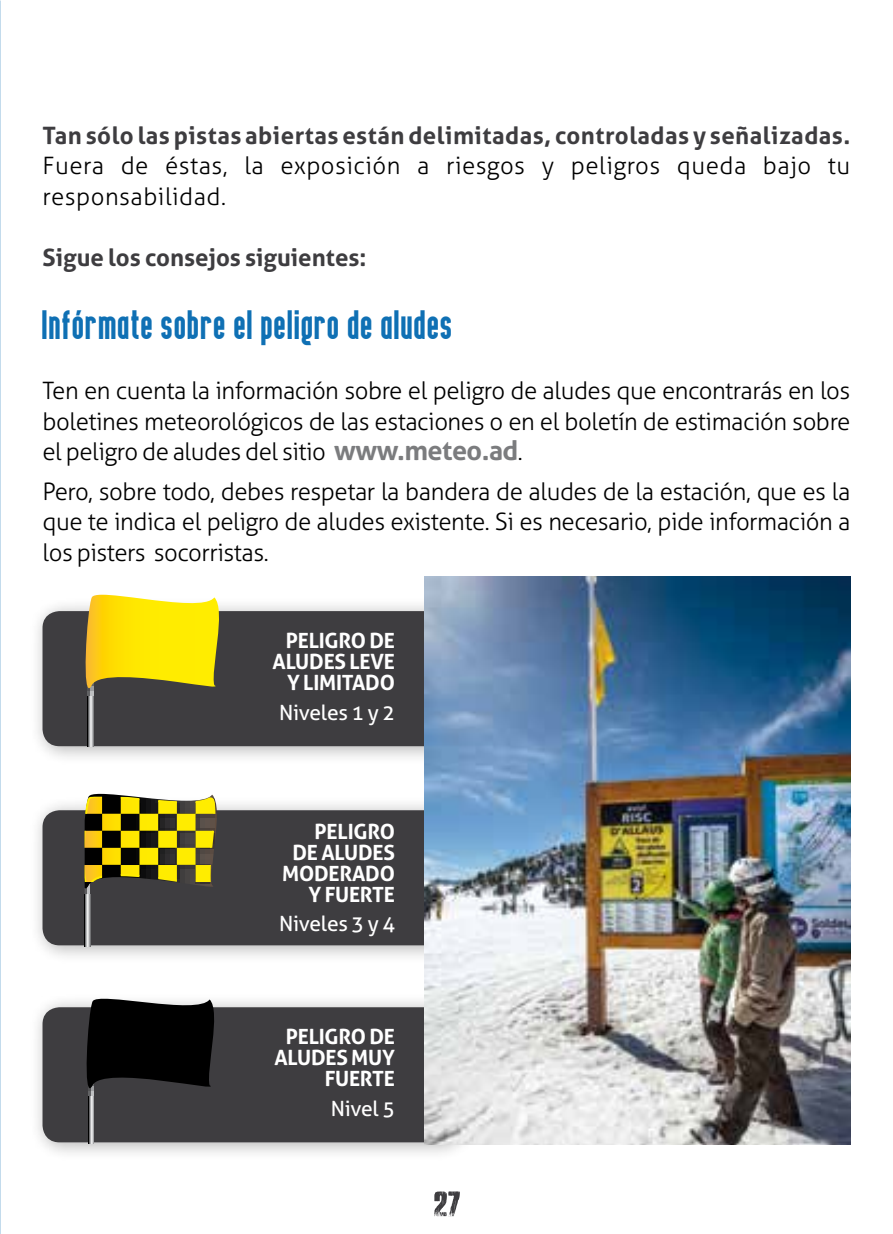
<style>
.page{position:relative;width:893px;height:1234px;background:#fff}
.page>*{position:absolute;margin:0;border:0;box-sizing:border-box;transform-origin:0 0}
.t1{font:42px "Bold Testament";letter-spacing:.02em;color:#0f70b4}
.t2{font:300 24px/30.6px "Aller";letter-spacing:-.02em;color:#000;text-align:justify}
.t3{font:300 24px/30.6px "Aller";letter-spacing:.02em;color:#000}
.t4{font:700 24px "Aller";letter-spacing:.02em;color:#3e3d40}
.t5{font:700 24px "Aller";color:#3e3d40}
.t6{font:700 21px/21px "Aller";letter-spacing:-.01em;color:#fff;text-align:right}
.t7{font:21px "Aller";letter-spacing:-.01em;color:#fff}
.s1{font-weight:700;font-size:27px;color:#7b7c7e}
</style>
<div class="page">
<img style="left:0;top:0;width:1px;height:1233px">
<div style="left:29px;top:993px;width:447px;height:168px;background:#000;opacity:.3"></div>
<div style="left:43px;top:1007px;width:414px;height:135px;background:#3e3d40;border-radius:17px"></div>
<svg style="left:88px;top:1105px;width:6px;height:38px"></svg>
<svg style="left:85px;top:993px;width:137px;height:112px"></svg>
<div style="left:29px;top:796px;width:447px;height:168px;background:#000;opacity:.3"></div>
<div style="left:43px;top:810px;width:414px;height:135px;background:#3e3d40;border-radius:17px"></div>
<svg style="left:85px;top:893px;width:5px;height:53px"></svg>
<img style="left:89px;top:793px;width:136px;height:34px">
<svg style="left:85px;top:796px;width:131px;height:97px"></svg>
<div style="left:29px;top:597px;width:447px;height:168px;background:#000;opacity:.3"></div>
<div style="left:43px;top:611px;width:414px;height:135px;background:#3e3d40;border-radius:17px"></div>
<svg style="left:87px;top:706px;width:6px;height:40px"></svg>
<svg style="left:81px;top:594px;width:146px;height:112px"></svg>
<img style="left:424px;top:576px;width:426px;height:568px">
<svg style="left:434px;top:1191px;width:26px;height:24px"></svg>
<p class="t4" style="left:43px;top:120px;width:809px">Tan sólo las pistas abiertas están delimitadas, controladas y señalizadas.</p>
<p class="t3" style="left:43px;top:151px;width:809px">Fuera de éstas, la exposición a riesgos y peligros queda bajo tu responsabilidad.</p>
<p class="t5" style="left:43px;top:242px;width:326px">Sigue los consejos siguientes:</p>
<h1 class="t1" style="left:43px;top:301px;width:412px">Infórmate sobre el peligro de aludes</h1>
<p class="t2" style="left:43px;top:375px;width:809px">Ten en cuenta la información sobre el peligro de aludes que encontrarás en los boletines meteorológicos de las estaciones o en el boletín de estimación sobre el peligro de aludes del sitio <span class="s1">www.meteo.ad</span>.</p>
<p class="t2" style="left:43px;top:475px;width:809px">Pero, sobre todo, debes respetar la bandera de aludes de la estación, que es la que te indica el peligro de aludes existente. Si es necesario, pide información a los pisters socorristas.</p>
<p class="t6" style="left:273px;top:629px;width:124px">PELIGRO DE<br>ALUDES LEVE<br>Y LIMITADO</p>
<p class="t7" style="left:279px;top:699px;width:117px">Niveles 1 y 2</p>
<p class="t6" style="left:282px;top:820px;width:114px">PELIGRO<br>DE ALUDES<br>MODERADO<br>Y FUERTE</p>
<p class="t7" style="left:279px;top:910px;width:117px">Niveles 3 y 4</p>
<p class="t6" style="left:274px;top:1025px;width:122px">PELIGRO DE<br>ALUDES MUY<br>FUERTE</p>
<p class="t7" style="left:331px;top:1095px;width:66px">Nivel 5</p>
</div>
